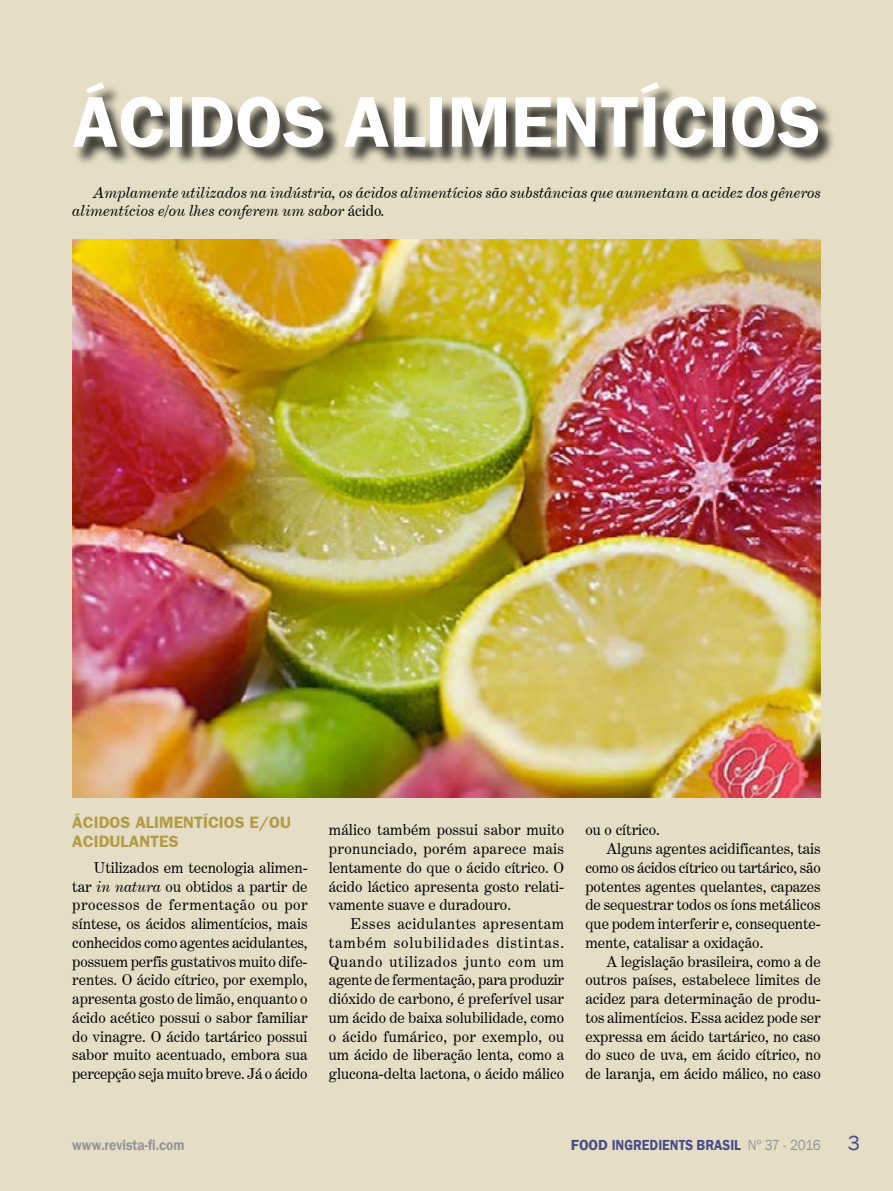
<style>
.page{position:relative;width:893px;height:1191px;background:#e5ddc5}
.page>*{position:absolute;margin:0;border:0;box-sizing:border-box;transform-origin:0 0}
.t1{font:700 72px "Frankfurt Gothic";color:#fff}
.t2{font:21px "Franklin Gothic";color:#464d87}
.t3{font:700 16.5px/18.8px "Frankfurt Gothic";color:#b19c45}
.t4{font:15px/18.8px "Century Expanded BT";color:#000;text-align:justify}
.t5{font:italic 15px/18.8px "Century Expanded BT";color:#000}
.t6{font:600 15px "Franklin Gothic";color:#464d87}
.t7{font:600 15px "Franklin Gothic";color:#939598;scale:.9 1}
.s1{font-style:normal}
.s2{font-style:italic}
.s3{font-weight:400;color:#939598}
</style>
<div class="page">
<div style="left:73px;top:84px;width:762px;height:81px;background:#000;opacity:.75"></div>
<img style="left:72px;top:240px;width:749px;height:558px">
<h1 class="t1" style="left:72px;top:79px;width:750px">ÁCIDOS ALIMENTÍCIOS</h1>
<p class="t5" style="left:72px;top:183px;width:750px;text-indent:21px">Amplamente utilizados na indústria, os ácidos alimentícios são substâncias que aumentam a acidez dos gêneros alimentícios e/ou lhes conferem um sabor <span class="s1">ácido</span>.</p>
<p class="t3" style="left:72px;top:812px;width:220px">ÁCIDOS ALIMENTÍCIOS E/OU<br>ACIDULANTES</p>
<p class="t4" style="left:72px;top:858px;width:237px;text-indent:21px">Utilizados em tecnologia alimen&shy;tar <span class="s2">in natura</span> ou obtidos a partir de processos de fermentação ou por síntese, os ácidos alimentícios, mais conhecidos como agentes acidulantes, possuem perfis gustativos muito dife&shy;rentes. O ácido cítrico, por exemplo, apresenta gosto de limão, enquanto o ácido acético possui o sabor familiar do vinagre. O ácido tartárico possui sabor muito acentuado, embora sua percepção seja muito breve. Já o ácido</p>
<p class="t4" style="left:329px;top:820px;width:237px">málico também possui sabor muito pronunciado, porém aparece mais lentamente do que o ácido cítrico. O ácido láctico apresenta gosto relati&shy;vamente suave e duradouro.</p>
<p class="t4" style="left:329px;top:914px;width:237px;text-indent:21px">Esses acidulantes apresentam também solubilidades distintas.<br>Quando utilizados junto com um agente de fermentação, para produzir dióxido de carbono, é preferível usar um ácido de baixa solubilidade, como o ácido fumárico, por exemplo, ou um ácido de liberação lenta, como a glucona-delta lactona, o ácido málico</p>
<p class="t4" style="left:585px;top:820px;width:76px">ou o cítrico.</p>
<p class="t4" style="left:607px;top:839px;width:216px">Alguns agentes acidificantes, tais</p>
<p class="t4" style="left:585px;top:858px;width:237px">como os ácidos cítrico ou tartárico, são</p>
<p class="t4" style="left:585px;top:876px;width:237px">potentes agentes quelantes, capazes</p>
<p class="t4" style="left:585px;top:895px;width:237px">de sequestrar todos os íons metálicos</p>
<p class="t4" style="left:585px;top:914px;width:237px">que podem interferir e, consequente-</p>
<p class="t4" style="left:585px;top:933px;width:179px">mente, catalisar a oxidação.</p>
<p class="t4" style="left:607px;top:951px;width:216px">A legislação brasileira, como a de</p>
<p class="t4" style="left:585px;top:970px;width:237px">outros países, estabelece limites de</p>
<p class="t4" style="left:585px;top:989px;width:237px">acidez para determinação de produ-</p>
<p class="t4" style="left:585px;top:1008px;width:237px">tos alimentícios. Essa acidez pode ser</p>
<p class="t4" style="left:585px;top:1026px;width:237px">expressa em ácido tartárico, no caso</p>
<p class="t4" style="left:585px;top:1045px;width:237px">do suco de uva, em ácido cítrico, no</p>
<p class="t4" style="left:585px;top:1064px;width:237px">de laranja, em ácido málico, no caso</p>
<p class="t7" style="left:72px;top:1135px;width:126px">www.revista-fi.com</p>
<p class="t6" style="left:571px;top:1135px;width:251px">FOOD INGREDIENTS BRASIL <span class="s3">Nº 37 - 2016</span></p>
<h2 class="t2" style="left:848px;top:1130px;width:14px">3</h2>
</div>
